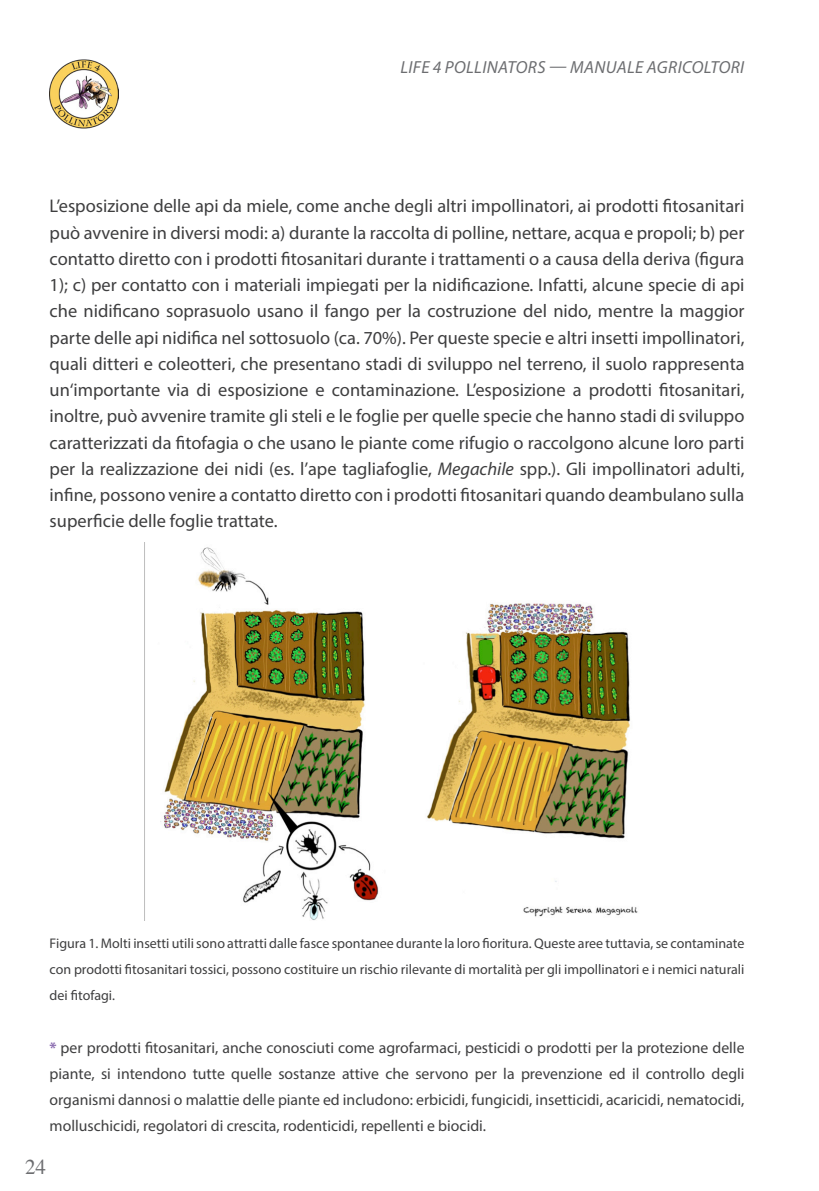
<style>
.page{position:relative;width:819px;height:1191px;background:#fff}
.page>*{position:absolute;margin:0;border:0;box-sizing:border-box;transform-origin:0 0}
.t1{font:21px "Times";color:#6c6d70}
.t2{font:18.38px/26.2px "Myriad Pro";color:#3e3e3f;text-align:justify}
.t3{font:italic 17.5px "Myriad Pro";letter-spacing:.02em;color:#6c6d70}
.t4{font:15.75px/26.2px "Myriad Pro";color:#3e3e3f;text-align:justify}
.t5{font:14px/26.2px "Myriad Pro";color:#3e3e3f;text-align:justify}
.s1{font-style:italic}
.s2{font-weight:700;color:#8767ad}
</style>
<div class="page">
<img style="left:50px;top:59px;width:68px;height:70px">
<img style="left:160px;top:547px;width:478px;height:373px">
<p class="t3" style="left:400px;top:56px;width:345px">LIFE 4 POLLINATORS — MANUALE AGRICOLTORI</p>
<p class="t2" style="left:50px;top:193px;width:696px">L’esposizione delle api da miele, come anche degli altri impollinatori, ai prodotti fitosanitari può avvenire in diversi modi: a) durante la raccolta di polline, nettare, acqua e propoli; b) per contatto diretto con i prodotti fitosanitari durante i trattamenti o a causa della deriva (figura 1); c) per contatto con i materiali impiegati per la nidificazione. Infatti, alcune specie di api che nidificano soprasuolo usano il fango per la costruzione del nido, mentre la maggior parte delle api nidifica nel sottosuolo (ca. 70%). Per queste specie e altri insetti impollinatori, quali ditteri e coleotteri, che presentano stadi di sviluppo nel terreno, il suolo rappresenta un‘importante via di esposizione e contaminazione. L’esposizione a prodotti fitosanitari, inoltre, può avvenire tramite gli steli e le foglie per quelle specie che hanno stadi di sviluppo caratterizzati da fitofagia o che usano le piante come rifugio o raccolgono alcune loro parti per la realizzazione dei nidi (es. l’ape tagliafoglie, <span class="s1">Megachile</span> spp.). Gli impollinatori adulti, infine, possono venire a contatto diretto con i prodotti fitosanitari quando deambulano sulla superficie delle foglie trattate.</p>
<p class="t5" style="left:50px;top:929px;width:696px">Figura 1. Molti insetti utili sono attratti dalle fasce spontanee durante la loro fioritura. Queste aree tuttavia, se contaminate con prodotti fitosanitari tossici, possono costituire un rischio rilevante di mortalità per gli impollinatori e i nemici naturali dei fitofagi.</p>
<p class="t4" style="left:50px;top:1034px;width:696px"><span class="s2">*</span> per prodotti fitosanitari, anche conosciuti come agrofarmaci, pesticidi o prodotti per la protezione delle piante, si intendono tutte quelle sostanze attive che servono per la prevenzione ed il controllo degli organismi dannosi o malattie delle piante ed includono: erbicidi, fungicidi, insetticidi, acaricidi, nematocidi, molluschicidi, regolatori di crescita, rodenticidi, repellenti e biocidi.</p>
<p class="t1" style="left:25px;top:1147px;width:22px">24</p>
</div>
